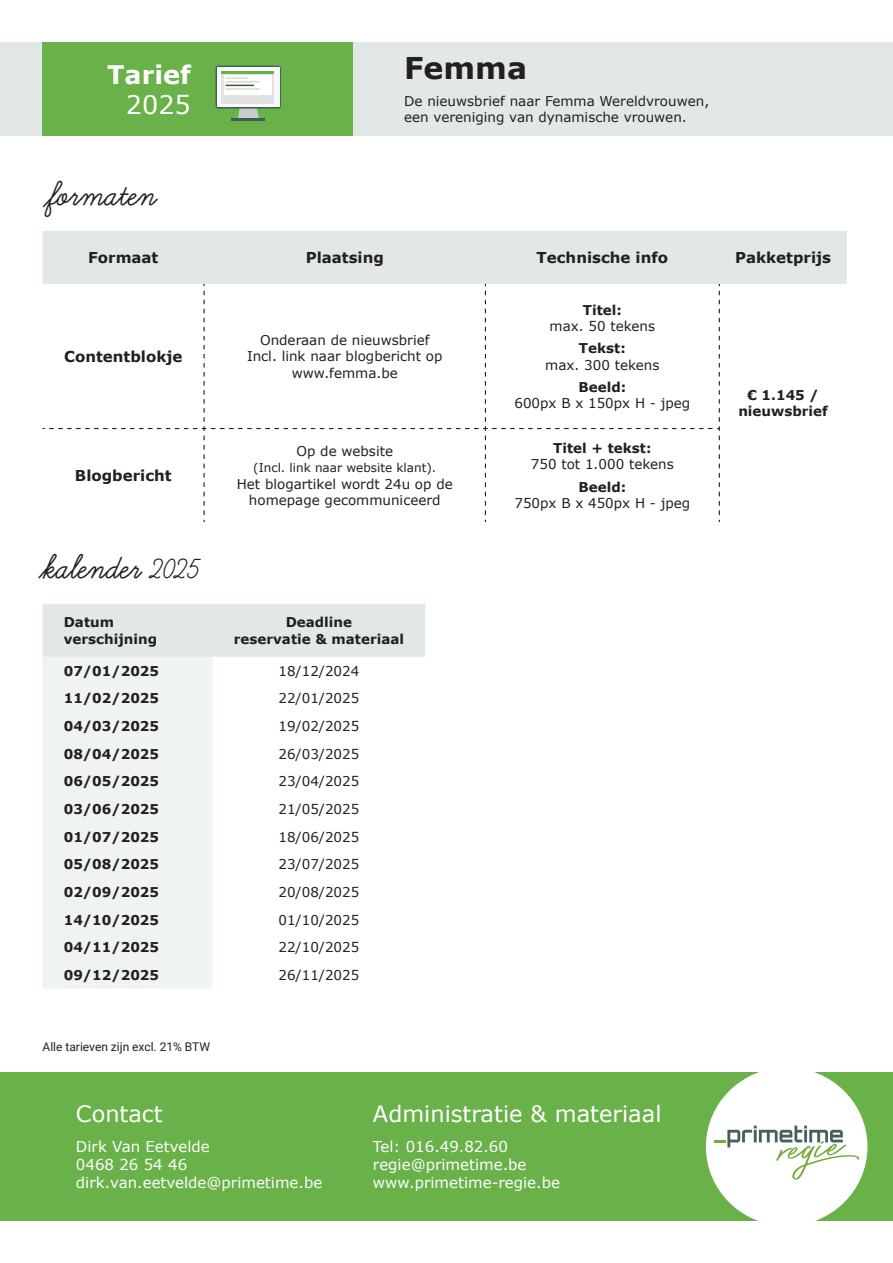
<style>
.page{position:relative;width:893px;height:1263px;background:#fff}
.page>*{position:absolute;margin:0;border:0;box-sizing:border-box;transform-origin:0 0}
.t1{font:700 37.5px "Learning Curve";color:#231f20}
.t2{font:700 30px "Verdana";color:#231f20}
.t3{font:700 25.5px/30.6px "Verdana";color:#fff;text-align:right}
.t4{font:22.5px "Verdana";color:#fff}
.t5{font:15px "Verdana";color:#fff}
.t6{font:700 15px "Verdana";color:#231f20}
.t7{font:13.5px/16.2px "Verdana";color:#231f20;text-align:center}
.t8{font:700 13.5px "Verdana";color:#231f20}
.t9{font:12px "Verdana";color:#231f20}
.Prijs_subtitel{font:12px "Roboto";color:#231f20}
.s1{font-weight:400}
.s2{font-size:30px}
.s3{font-weight:700}
</style>
<div class="page">
<svg style="left:43px;top:231px;width:804px;height:291px"></svg>
<div style="left:43px;top:604px;width:382px;height:53px;background:#e2e8e7"></div>
<div style="left:43px;top:657px;width:169px;height:331px;background:#eff4f3"></div>
<div style="left:0;top:43px;width:893px;height:93px;background:#e2e8e7"></div>
<div style="left:43px;top:43px;width:310px;height:93px;background:#69b149"></div>
<svg style="left:238px;top:109px;width:21px;height:10px"></svg>
<svg style="left:216px;top:66px;width:65px;height:43px"></svg>
<div style="left:217px;top:67px;width:62px;height:40px;background:#f9f9f9"></div>
<hr style="left:232px;top:119px;width:33px;height:2px;background:#425b58">
<svg style="left:222px;top:73px;width:52px;height:31px"></svg>
<div style="left:224px;top:75px;width:47px;height:19px;background:linear-gradient(to right,#fff,#fff)"></div>
<hr style="left:222px;top:71px;width:52px;height:2px;background:#69b149">
<hr style="left:225px;top:77px;width:23px;height:2px;background:#cde1bf">
<hr style="left:225px;top:81px;width:35px;height:1px;background:#cde1bf">
<svg style="left:225px;top:85px;width:33px;height:14px"></svg>
<hr style="left:225px;top:88px;width:35px;height:2px;background:#cde1bf">
<div style="left:0;top:1072px;width:893px;height:149px;background:#69b149"></div>
<div style="left:706px;top:1067px;width:161px;height:159px;background:#fff;border-radius:50%"></div>
<svg style="left:714px;top:1125px;width:145px;height:54px"></svg>
<p class="t3" style="left:107px;top:59px;width:85px">Tarief<br><span class="s1">2025</span></p>
<p class="t2" style="left:404px;top:49px;width:124px">Femma</p>
<p class="t7" style="left:404px;top:93px;width:307px">De nieuwsbrief naar Femma Wereldvrouwen,</p>
<p class="t7" style="left:404px;top:110px;width:284px">een vereniging van dynamische vrouwen.</p>
<p class="t1" style="left:49px;top:174px;width:110px">formaten</p>
<p class="t6" style="left:88px;top:248px;width:72px">Formaat</p>
<p class="t6" style="left:306px;top:248px;width:80px">Plaatsing</p>
<p class="t6" style="left:537px;top:248px;width:133px">Technische info</p>
<p class="t6" style="left:735px;top:248px;width:97px">Pakketprijs</p>
<p class="t6" style="left:64px;top:347px;width:120px">Contentblokje</p>
<p class="t6" style="left:75px;top:466px;width:98px">Blogbericht</p>
<p class="t1" style="left:43px;top:547px;width:159px">kalender <span class="s2">2025</span></p>
<p class="t8" style="left:64px;top:614px;width:52px">Datum</p>
<p class="t8" style="left:64px;top:630px;width:95px">verschijning</p>
<p class="t7" style="left:260px;top:332px;width:171px">Onderaan de nieuwsbrief</p>
<p class="t7" style="left:247px;top:349px;width:197px">Incl. link naar blogbericht op</p>
<p class="t7" style="left:292px;top:365px;width:108px">www.femma.be</p>
<p class="t7" style="left:296px;top:443px;width:98px">Op de website</p>
<p class="t9" style="left:253px;top:460px;width:184px">(Incl. link naar website klant).</p>
<p class="t7" style="left:237px;top:476px;width:217px">Het blogartikel wordt 24u op de homepage gecommuniceerd</p>
<p class="t8" style="left:286px;top:614px;width:68px">Deadline</p>
<p class="t8" style="left:234px;top:630px;width:172px">reservatie &amp; materiaal</p>
<p class="t8" style="left:64px;top:662px;width:97px">07/01/2025</p>
<p class="t7" style="left:278px;top:663px;width:82px">18/12/2024</p>
<p class="t8" style="left:64px;top:690px;width:97px">11/02/2025</p>
<p class="t7" style="left:278px;top:691px;width:82px">22/01/2025</p>
<p class="t8" style="left:64px;top:717px;width:97px">04/03/2025</p>
<p class="t7" style="left:278px;top:718px;width:82px">19/02/2025</p>
<p class="t8" style="left:64px;top:745px;width:97px">08/04/2025</p>
<p class="t7" style="left:278px;top:746px;width:82px">26/03/2025</p>
<p class="t8" style="left:64px;top:773px;width:97px">06/05/2025</p>
<p class="t7" style="left:278px;top:774px;width:82px">23/04/2025</p>
<p class="t8" style="left:64px;top:800px;width:97px">03/06/2025</p>
<p class="t7" style="left:278px;top:801px;width:82px">21/05/2025</p>
<p class="t8" style="left:64px;top:828px;width:97px">01/07/2025</p>
<p class="t7" style="left:278px;top:829px;width:82px">18/06/2025</p>
<p class="t8" style="left:64px;top:856px;width:97px">05/08/2025</p>
<p class="t7" style="left:278px;top:856px;width:82px">23/07/2025</p>
<p class="t8" style="left:64px;top:883px;width:97px">02/09/2025</p>
<p class="t7" style="left:278px;top:884px;width:82px">20/08/2025</p>
<p class="t8" style="left:64px;top:911px;width:97px">14/10/2025</p>
<p class="t7" style="left:278px;top:912px;width:82px">01/10/2025</p>
<p class="t8" style="left:64px;top:938px;width:97px">04/11/2025</p>
<p class="t7" style="left:278px;top:939px;width:82px">22/10/2025</p>
<p class="t8" style="left:64px;top:966px;width:97px">09/12/2025</p>
<p class="t7" style="left:278px;top:967px;width:82px">26/11/2025</p>
<p class="Prijs_subtitel" style="left:43px;top:1038px;width:169px">Alle tarieven zijn excl. 21% BTW</p>
<p class="t8" style="left:583px;top:301px;width:40px">Titel:</p>
<p class="t7" style="left:550px;top:318px;width:107px">max. 50 tekens</p>
<p class="t8" style="left:579px;top:340px;width:48px">Tekst:</p>
<p class="t7" style="left:545px;top:357px;width:116px">max. 300 tekens</p>
<p class="t7" style="left:514px;top:379px;width:177px"><span class="s3">Beeld:<br></span>600px B x 150px H - jpeg</p>
<p class="t8" style="left:747px;top:386px;width:73px">€ 1.145 /</p>
<p class="t8" style="left:738px;top:403px;width:91px">nieuwsbrief</p>
<p class="t8" style="left:553px;top:439px;width:100px">Titel + tekst:</p>
<p class="t7" style="left:531px;top:456px;width:144px">750 tot 1.000 tekens</p>
<p class="t8" style="left:578px;top:478px;width:49px">Beeld:</p>
<p class="t7" style="left:514px;top:495px;width:177px">750px B x 450px H - jpeg</p>
<p class="t4" style="left:76px;top:1100px;width:88px">Contact</p>
<p class="t5" style="left:76px;top:1137px;width:135px">Dirk Van Eetvelde</p>
<p class="t5" style="left:76px;top:1155px;width:113px">0468 26 54 46</p>
<p class="t5" style="left:76px;top:1173px;width:248px">dirk.van.eetvelde@primetime.be</p>
<p class="t4" style="left:373px;top:1100px;width:290px">Administratie &amp; materiaal</p>
<p class="t5" style="left:373px;top:1137px;width:137px">Tel: 016.49.82.60</p>
<p class="t5" style="left:373px;top:1155px;width:155px">regie@primetime.be</p>
<p class="t5" style="left:373px;top:1173px;width:189px">www.primetime-regie.be</p>
</div>
